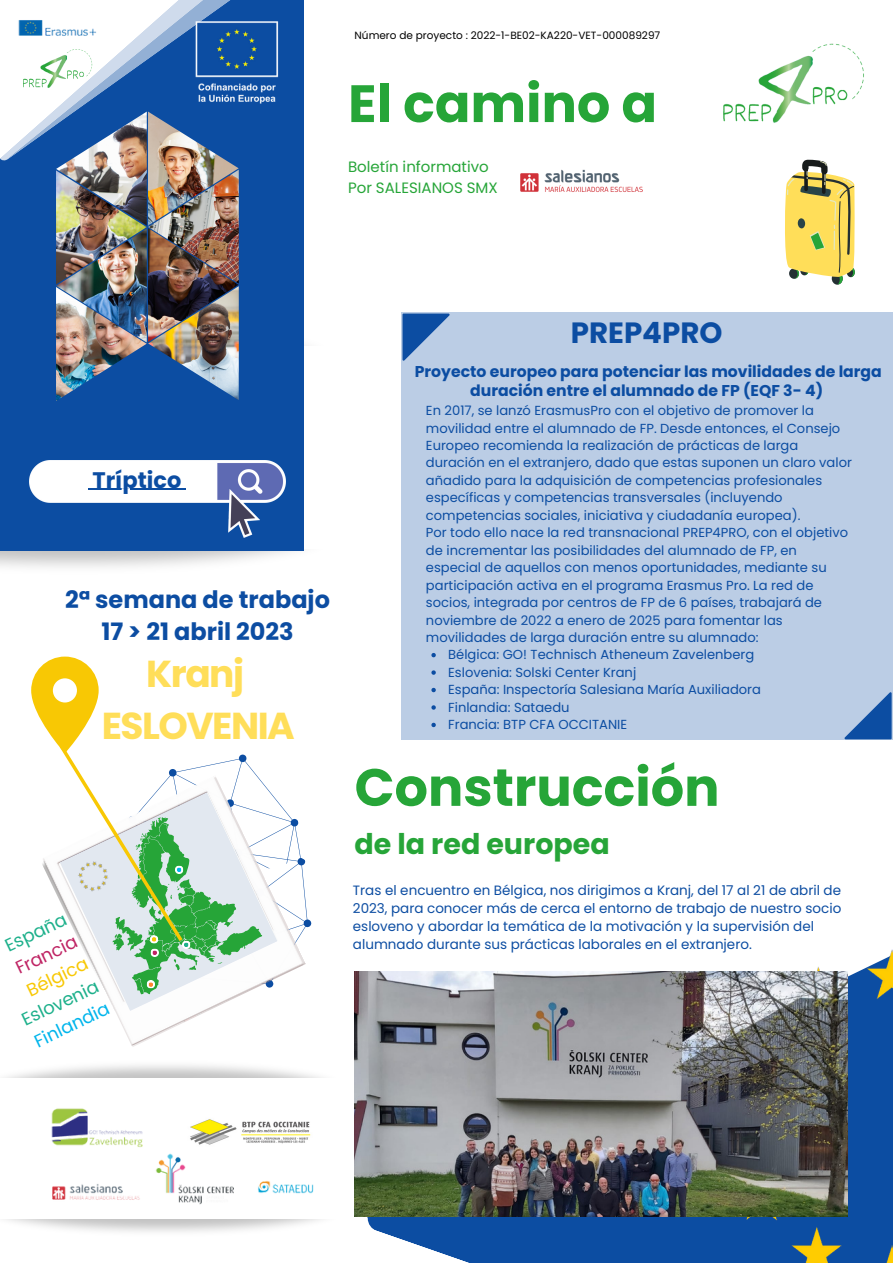
<style>
.page{position:relative;width:893px;height:1264px;background:#fff}
.page>*{position:absolute;margin:0;border:0;box-sizing:border-box;transform-origin:0 0}
.t1{font:700 52.5px "Poppins";color:#26a538}
.t2{font:700 37.5px "Poppins";letter-spacing:-.04em;color:#ffde59}
.t3{font:700 29.25px "Poppins";color:#0c4da2}
.t4{font:700 28.5px "Poppins";color:#26a538}
.t5{font:700 24px "Poppins";color:#0c4da2}
.t6{font:700 22.5px "Poppins";color:#0c4da2}
.t7{font:18px "Poppins";color:#1db08b}
.t8{font:18px "Poppins";color:#01b5ec}
.t9{font:18px "Poppins";color:#bf2464}
.t10{font:18px "Poppins";color:#f8c804}
.t11{font:700 15.6px "Poppins";color:#0c4da2}
.t12{font:15px "Poppins";color:#26a538}
.t13{font:13.5px/18px "Poppins";color:#0c4da2}
.t14{font:13.05px/17.4px "Poppins";color:#0c4da2}
.t15{font:10.5px "Poppins";color:#000}
</style>
<div class="page">
<img style="left:0;top:550px;width:304px;height:18px">
<div style="left:401px;top:312px;width:491px;height:427px;background:#bbcde5"></div>
<img style="left:6px;top:1216px;width:355px;height:16px">
<img style="left:6px;top:1041px;width:315px;height:37px">
<div style="left:0;top:1078px;width:357px;height:141px;background:#fff"></div>
<img style="left:51px;top:1108px;width:92px;height:40px">
<img style="left:190px;top:1119px;width:121px;height:26px">
<img style="left:52px;top:1153px;width:262px;height:51px">
<svg style="left:361px;top:687px;width:531px;height:575px"></svg>
<img style="left:560px;top:901px;width:332px;height:361px">
<img style="left:354px;top:971px;width:493px;height:245px">
<svg style="left:431px;top:653px;width:5px;height:4px"></svg>
<svg style="left:431px;top:670px;width:5px;height:4px"></svg>
<svg style="left:431px;top:688px;width:5px;height:4px"></svg>
<svg style="left:431px;top:705px;width:5px;height:4px"></svg>
<svg style="left:431px;top:722px;width:5px;height:5px"></svg>
<svg style="left:785px;top:159px;width:69px;height:126px"></svg>
<svg style="left:402px;top:313px;width:47px;height:48px"></svg>
<svg style="left:844px;top:692px;width:47px;height:47px"></svg>
<img style="left:723px;top:43px;width:141px;height:80px">
<div style="left:0;top:0;width:304px;height:550px;background:#0c4da2"></div>
<img style="left:56px;top:164px;width:183px;height:6px">
<img style="left:56px;top:170px;width:183px;height:114px">
<img style="left:56px;top:286px;width:183px;height:115px">
<svg style="left:0;top:0;width:232px;height:164px"></svg>
<img style="left:22px;top:48px;width:73px;height:41px">
<img style="left:14px;top:18px;width:88px;height:27px">
<img style="left:29px;top:460px;width:257px;height:77px">
<svg style="left:31px;top:656px;width:281px;height:364px"></svg>
<img style="left:520px;top:169px;width:123px;height:23px">
<img style="left:192px;top:13px;width:87px;height:98px">
<hr style="left:92px;top:489px;width:89px;height:1px;background:#0c4da2">
<p class="t15" style="left:354px;top:28px;width:307px">Número de proyecto : 2022-1-BE02-KA220-VET-000089297</p>
<p class="t1" style="left:348px;top:67px;width:310px">El camino a</p>
<p class="t12" style="left:348px;top:156px;width:142px">Boletín informativo</p>
<p class="t12" style="left:348px;top:177px;width:151px">Por SALESIANOS SMX</p>
<p class="t6" style="left:92px;top:464px;width:90px">Tríptico</p>
<p class="t5" style="left:65px;top:582px;width:266px">2ª semana de trabajo</p>
<p class="t5" style="left:101px;top:615px;width:194px">17 &gt; 21 abril 2023</p>
<p class="t2" style="left:146px;top:648px;width:99px">Kranj</p>
<p class="t2" style="left:102px;top:699px;width:195px">ESLOVENIA</p>
<p class="t7" style="left:2px;top:936px;width:67px;rotate:-25deg">España</p>
<p class="t9" style="left:12px;top:958px;width:67px;rotate:-25deg">Francia</p>
<p class="t10" style="left:23px;top:981px;width:67px;rotate:-25deg">Bélgica</p>
<p class="t7" style="left:18px;top:1010px;width:84px;rotate:-25deg">Eslovenia</p>
<p class="t8" style="left:31px;top:1032px;width:82px;rotate:-25deg">Finlandia</p>
<p class="t3" style="left:570px;top:312px;width:153px">PREP4PRO</p>
<p class="t11" style="left:415px;top:361px;width:468px">Proyecto europeo para potenciar las movilidades de larga</p>
<p class="t11" style="left:470px;top:379px;width:354px">duración entre el alumnado de FP (EQF 3- 4)</p>
<p class="t14" style="left:426px;top:402px;width:427px">En 2017, se lanzó ErasmusPro con el objetivo de promover la movilidad entre el alumnado de FP. Desde entonces, el Consejo Europeo recomienda la realización de prácticas de larga duración en el extranjero, dado que estas suponen un claro valor añadido para la adquisición de competencias profesionales específicas y competencias transversales (incluyendo competencias sociales, iniciativa y ciudadanía europea).</p>
<p class="t14" style="left:426px;top:524px;width:423px">Por todo ello nace la red transnacional PREP4PRO, con el objetivo de incrementar las posibilidades del alumnado de FP, en especial de aquellos con menos oportunidades, mediante su participación activa en el programa Erasmus Pro. La red de socios, integrada por centros de FP de 6 países, trabajará de noviembre de 2022 a enero de 2025 para fomentar las movilidades de larga duración entre su alumnado:</p>
<p class="t14" style="left:448px;top:646px;width:307px">Bélgica: GO! Technisch Atheneum Zavelenberg</p>
<p class="t14" style="left:448px;top:663px;width:189px">Eslovenia: Solski Center Kranj</p>
<p class="t14" style="left:448px;top:681px;width:314px">España: Inspectoría Salesiana María Auxiliadora</p>
<p class="t14" style="left:448px;top:698px;width:123px">Finlandia: Sataedu</p>
<p class="t14" style="left:448px;top:716px;width:180px">Francia: BTP CFA OCCITANIE</p>
<p class="t1" style="left:354px;top:750px;width:366px">Construcción</p>
<p class="t4" style="left:354px;top:824px;width:257px">de la red europea</p>
<p class="t13" style="left:353px;top:881px;width:490px">Tras el encuentro en Bélgica, nos dirigimos a Kranj, del 17 al 21 de abril de 2023, para conocer más de cerca el entorno de trabajo de nuestro socio esloveno y abordar la temática de la motivación y la supervisión del alumnado durante sus prácticas laborales en el extranjero.</p>
</div>
